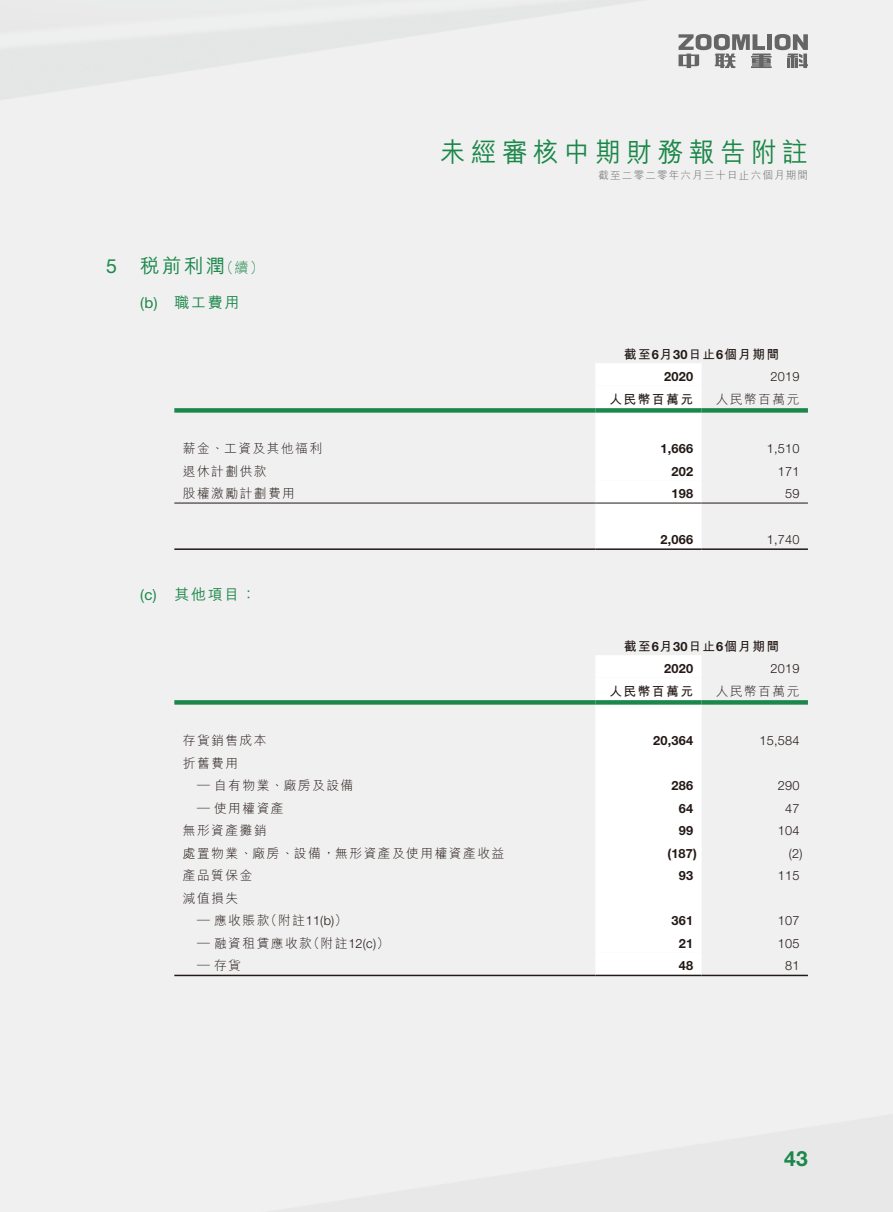
<style>
.page{position:relative;width:893px;height:1212px;background:#fff}
.page>*{position:absolute;margin:0;border:0;box-sizing:border-box;transform-origin:0 0}
.t1{font:500 27px "M Hei HK";letter-spacing:.215em;color:#1b874a;scale:.95 1}
.t2{font:700 21px "Helvetica Neue";color:#1b874a}
.t3{font:500 19.5px "M Hei HK";color:#1b874a}
.t4{font:500 15px "M Hei HK";letter-spacing:.115em;color:#1b874a}
.t5{font:300 12.75px/22.5px "M Hei HK";letter-spacing:.115em;color:#231916}
.t6{font:700 12.75px "Helvetica Neue";letter-spacing:.015em;color:#231916}
.t7{font:300 12.75px "Helvetica Neue";letter-spacing:.015em;color:#231916}
.t8{font:700 12.75px "M Hei HK";letter-spacing:.115em;color:#231916}
.t9{font:300 10.5px "M Hei HK";letter-spacing:.115em;color:#666565}
.s1{font-family:"Helvetica Neue";font-weight:400}
.s2{font-weight:300;font-size:14.25px}
.s3{font-family:"Helvetica Neue"}
</style>
<div class="page">
<svg style="left:678px;top:34px;width:130px;height:34px"></svg>
<svg style="left:595px;top:363px;width:107px;height:185px"></svg>
<hr style="left:174px;top:503px;width:421px;height:1px;background:#231916">
<hr style="left:595px;top:503px;width:107px;height:1px;background:#231916">
<hr style="left:702px;top:503px;width:106px;height:1px;background:#231916">
<hr style="left:174px;top:548px;width:421px;height:2px;background:#231916">
<hr style="left:595px;top:548px;width:107px;height:2px;background:#231916">
<hr style="left:702px;top:548px;width:106px;height:2px;background:#231916">
<div style="left:174px;top:408px;width:421px;height:5px;background:#1b874a"></div>
<div style="left:595px;top:408px;width:107px;height:5px;background:#1b874a"></div>
<div style="left:702px;top:408px;width:106px;height:5px;background:#1b874a"></div>
<div style="left:174px;top:700px;width:421px;height:5px;background:#1b874a"></div>
<div style="left:595px;top:700px;width:107px;height:5px;background:#1b874a"></div>
<div style="left:702px;top:700px;width:106px;height:5px;background:#1b874a"></div>
<hr style="left:174px;top:975px;width:421px;height:1px;background:#231916">
<hr style="left:595px;top:975px;width:107px;height:1px;background:#231916">
<hr style="left:702px;top:975px;width:106px;height:1px;background:#231916">
<h1 class="t1" style="left:440px;top:133px;width:389px">未經審核中期財務報告附註</h1>
<h3 class="t3" style="left:106px;top:251px;width:159px"><span class="s1">5</span> 稅前利潤<span class="s2">（續）</span></h3>
<p class="t4" style="left:140px;top:291px;width:101px"><span class="s1">(b)</span> 職工費用</p>
<p class="t9" style="left:599px;top:168px;width:211px">截至二零二零年六月三十日止六個月期間</p>
<p class="t8" style="left:624px;top:345px;width:157px">截至<span class="s3">6</span>月<span class="s3">30</span>日止<span class="s3">6</span>個月期間</p>
<p class="t6" style="left:664px;top:369px;width:30px">2020</p>
<p class="t7" style="left:770px;top:369px;width:30px">2019</p>
<p class="t8" style="left:609px;top:390px;width:85px">人民幣百萬元</p>
<p class="t5" style="left:716px;top:387px;width:85px">人民幣百萬元</p>
<p class="t5" style="left:183px;top:437px;width:141px">薪金、工資及其他福利</p>
<p class="t6" style="left:660px;top:441px;width:34px">1,666</p>
<p class="t7" style="left:767px;top:441px;width:34px">1,510</p>
<p class="t5" style="left:183px;top:459px;width:85px">退休計劃供款</p>
<p class="t6" style="left:671px;top:463px;width:23px">202</p>
<p class="t7" style="left:778px;top:463px;width:23px">171</p>
<p class="t5" style="left:183px;top:482px;width:114px">股權激勵計劃費用</p>
<p class="t6" style="left:671px;top:486px;width:23px">198</p>
<p class="t7" style="left:785px;top:486px;width:16px">59</p>
<p class="t6" style="left:660px;top:531px;width:34px">2,066</p>
<p class="t7" style="left:767px;top:531px;width:34px">1,740</p>
<p class="t4" style="left:140px;top:583px;width:117px"><span class="s1">(c)</span> 其他項目：</p>
<p class="t8" style="left:624px;top:636px;width:157px">截至<span class="s3">6</span>月<span class="s3">30</span>日止<span class="s3">6</span>個月期間</p>
<p class="t6" style="left:664px;top:661px;width:30px">2020</p>
<p class="t7" style="left:770px;top:661px;width:30px">2019</p>
<p class="t8" style="left:609px;top:681px;width:85px">人民幣百萬元</p>
<p class="t5" style="left:716px;top:679px;width:85px">人民幣百萬元</p>
<p class="t5" style="left:183px;top:729px;width:85px">存貨銷售成本</p>
<p class="t6" style="left:653px;top:733px;width:41px">20,364</p>
<p class="t7" style="left:760px;top:733px;width:41px">15,584</p>
<p class="t5" style="left:183px;top:751px;width:172px">折舊費用<br>　— 自有物業、廠房及設備</p>
<p class="t6" style="left:671px;top:778px;width:23px">286</p>
<p class="t7" style="left:778px;top:778px;width:23px">290</p>
<p class="t5" style="left:183px;top:796px;width:102px">　— 使用權資產</p>
<p class="t6" style="left:679px;top:800px;width:16px">64</p>
<p class="t7" style="left:785px;top:800px;width:16px">47</p>
<p class="t5" style="left:183px;top:819px;width:85px">無形資產攤銷</p>
<p class="t6" style="left:679px;top:823px;width:16px">99</p>
<p class="t7" style="left:778px;top:823px;width:23px">104</p>
<p class="t5" style="left:183px;top:841px;width:323px">處置物業、廠房、設備，無形資產及使用權資產收益</p>
<p class="t6" style="left:667px;top:845px;width:31px">(187)</p>
<p class="t7" style="left:789px;top:845px;width:15px">(2)</p>
<p class="t5" style="left:183px;top:864px;width:71px">產品質保金</p>
<p class="t6" style="left:679px;top:868px;width:16px">93</p>
<p class="t7" style="left:778px;top:868px;width:23px">115</p>
<p class="t5" style="left:183px;top:886px;width:166px">減值損失<br>　— 應收賬款（附註<span class="s3">11(b)</span>）</p>
<p class="t6" style="left:671px;top:913px;width:23px">361</p>
<p class="t7" style="left:778px;top:913px;width:23px">107</p>
<p class="t5" style="left:183px;top:931px;width:208px">　— 融資租賃應收款（附註<span class="s3">12(c)</span>）</p>
<p class="t6" style="left:679px;top:935px;width:16px">21</p>
<p class="t7" style="left:778px;top:935px;width:23px">105</p>
<p class="t5" style="left:183px;top:954px;width:60px">　— 存貨</p>
<p class="t6" style="left:679px;top:958px;width:16px">48</p>
<p class="t7" style="left:785px;top:958px;width:16px">81</p>
<h2 class="t2" style="left:784px;top:1146px;width:25px">43</h2>
</div>
